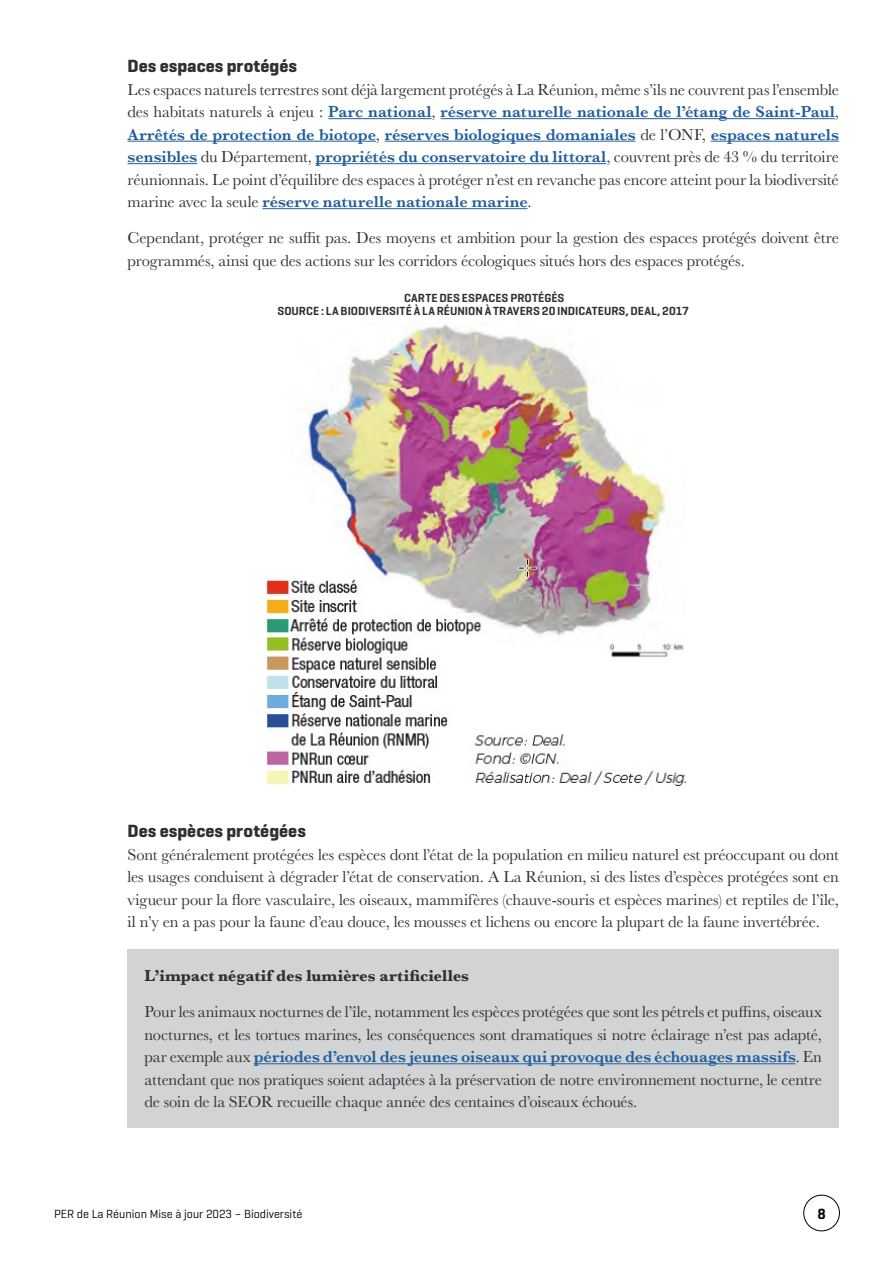
<style>
.page{position:relative;width:893px;height:1263px;background:#fff}
.page>*{position:absolute;margin:0;border:0;box-sizing:border-box;transform-origin:0 0}
.t1{font:700 18px "Geogrotesque";letter-spacing:.005em;color:#30302f}
.t2{font:16.5px/22.5px "Baskerville";letter-spacing:-.01em;color:#30302f;text-align:justify}
.t3{font:700 16.5px "Baskerville";color:#30302f}
.t4{font:600 15px "Geogrotesque";color:#000}
.t5{font:600 12px/13.5px "Geogrotesque";letter-spacing:.005em;color:#30302f;text-align:center}
.t6{font:12px "Geogrotesque";color:#000}
.s1{font-weight:600;color:#215e9e}
</style>
<div class="page">
<div style="left:803px;top:1195px;width:37px;height:36px;border:1px solid #000;border-radius:50%"></div>
<hr style="left:328px;top:118px;width:103px;height:1px;background:#215e9e">
<hr style="left:441px;top:118px;width:394px;height:1px;background:#215e9e">
<hr style="left:128px;top:141px;width:248px;height:1px;background:#215e9e">
<hr style="left:385px;top:141px;width:251px;height:1px;background:#215e9e">
<hr style="left:711px;top:141px;width:128px;height:1px;background:#215e9e">
<hr style="left:128px;top:163px;width:69px;height:1px;background:#215e9e">
<hr style="left:315px;top:163px;width:291px;height:1px;background:#215e9e">
<hr style="left:262px;top:208px;width:266px;height:1px;background:#215e9e">
<div style="left:128px;top:949px;width:711px;height:179px;background:#d1d3d4"></div>
<hr style="left:254px;top:1063px;width:542px;height:1px;background:#215e9e">
<img style="left:265px;top:324px;width:421px;height:464px">
<p class="t1" style="left:128px;top:55px;width:171px">Des espaces protégés</p>
<p class="t2" style="left:128px;top:78px;width:713px">Les espaces naturels terrestres sont déjà largement protégés à La Réunion, même s’ils ne couvrent pas l’ensemble des habitats naturels à enjeu : <span class="s1">Parc national</span>, <span class="s1">réserve naturelle nationale de l’étang de Saint-Paul</span>, <span class="s1">Arrêtés de protection de biotope</span>, <span class="s1">réserves biologiques domaniales</span> de l’ONF, <span class="s1">espaces naturels sensibles</span> du Département, <span class="s1">propriétés du conservatoire du littoral</span>, couvrent près de 43 % du territoire réunionnais. Le point d’équilibre des espaces à protéger n’est en revanche pas encore atteint pour la biodiversité marine avec la seule <span class="s1">réserve naturelle nationale marine</span>.</p>
<p class="t2" style="left:128px;top:227px;width:713px">Cependant, protéger ne suffit pas. Des moyens et ambition pour la gestion des espaces protégés doivent être programmés, ainsi que des actions sur les corridors écologiques situés hors des espaces protégés.</p>
<p class="t5" style="left:277px;top:291px;width:413px">CARTE DES ESPACES PROTÉGÉS<br>SOURCE : LA BIODIVERSITÉ À LA RÉUNION À TRAVERS 20 INDICATEURS, DEAL, 2017</p>
<p class="t1" style="left:128px;top:820px;width:180px">Des espèces protégées</p>
<p class="t2" style="left:128px;top:843px;width:713px">Sont généralement protégées les espèces dont l’état de la population en milieu naturel est préoccupant ou dont les usages conduisent à dégrader l’état de conservation. A La Réunion, si des listes d’espèces protégées sont en vigueur pour la flore vasculaire, les oiseaux, mammifères (chauve-souris et espèces marines) et reptiles de l’île, il n’y en a pas pour la faune d’eau douce, les mousses et lichens ou encore la plupart de la faune invertébrée.</p>
<p class="t3" style="left:145px;top:964px;width:326px">L’impact négatif des lumières artificielles</p>
<p class="t2" style="left:145px;top:1001px;width:679px">Pour les animaux nocturnes de l’île, notamment les espèces protégées que sont les pétrels et puffins, oiseaux nocturnes, et les tortues marines, les conséquences sont dramatiques si notre éclairage n’est pas adapté, par exemple aux <span class="s1">périodes d’envol des jeunes oiseaux qui provoque des échouages massifs</span>. En attendant que nos pratiques soient adaptées à la préservation de notre environnement nocturne, le centre de soin de la SEOR recueille chaque année des centaines d’oiseaux échoués.</p>
<p class="t6" style="left:54px;top:1206px;width:250px">PER de La Réunion Mise à jour 2023 – Biodiversité</p>
<p class="t4" style="left:817px;top:1204px;width:10px">8</p>
</div>
